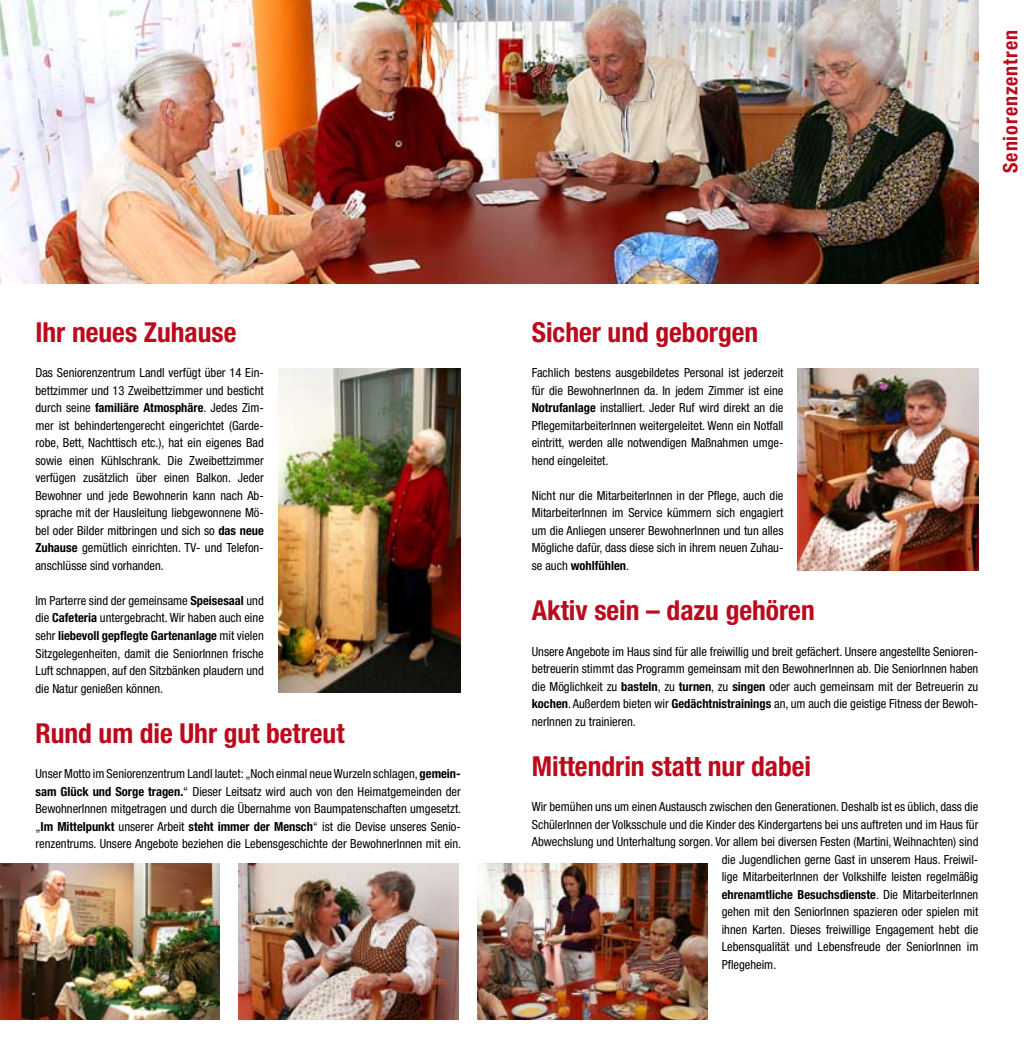
<style>
.page{position:relative;width:1028px;height:1053px;background:#fff}
.page>*{position:absolute;margin:0;border:0;box-sizing:border-box;transform-origin:0 0}
.t1{font:700 condensed 27.5px "Helvetica Neue LT";color:#bc091b}
.t2{font:700 condensed 20px "Helvetica Neue LT";letter-spacing:.05em;color:#bc091b}
.t3{font:condensed 12.5px/17.5px "Helvetica Neue LT";color:#000;text-align:justify}
.t4{font:700 condensed 12.5px "Helvetica Neue LT";color:#000}
.s1{font-weight:700}
.s2{font-weight:400}
</style>
<div class="page">
<img style="left:0;top:0;width:978px;height:283px">
<img style="left:238px;top:863px;width:220px;height:156px">
<img style="left:0;top:863px;width:220px;height:156px">
<img style="left:278px;top:368px;width:183px;height:324px">
<img style="left:797px;top:368px;width:181px;height:202px">
<img style="left:477px;top:863px;width:230px;height:156px">
<h1 class="t1" style="left:35px;top:315px;width:203px">Ihr neues Zuhause</h1>
<p class="t3" style="left:35px;top:364px;width:230px">Das Seniorenzentrum Landl verfügt über 14 Ein&shy;bettzimmer und 13 Zweibettzimmer und besticht durch seine <span class="s1">familiäre Atmosphäre</span>. Jedes Zim&shy;mer ist behindertengerecht eingerichtet (Garde&shy;robe, Bett, Nachttisch etc.), hat ein eigenes Bad sowie einen Kühlschrank. Die Zweibettzimmer verfügen zusätzlich über einen Balkon. Jeder Bewohner und jede Bewohnerin kann nach Ab&shy;sprache mit der Hausleitung liebgewonnene Mö&shy;bel oder Bilder mitbringen und sich so <span class="s1">das neue Zuhause</span> gemütlich einrichten. TV- und Telefon&shy;anschlüsse sind vorhanden.</p>
<p class="t3" style="left:35px;top:591px;width:230px">Im Parterre sind der gemeinsame <span class="s1">Speisesaal</span> und die <span class="s1">Cafeteria</span> untergebracht. Wir haben auch eine sehr <span class="s1">liebevoll gepflegte Gartenanlage</span> mit vielen Sitzgelegenheiten, damit die SeniorInnen frische Luft schnappen, auf den Sitzbänken plaudern und die Natur genießen können.</p>
<h1 class="t1" style="left:35px;top:716px;width:310px">Rund um die Uhr gut betreut</h1>
<p class="t3" style="left:35px;top:764px;width:427px">Unser Motto im Seniorenzentrum Landl lautet: „Noch einmal neueWurzeln schlagen, <span class="s1">gemein&shy;sam Glück und Sorge tragen.</span>“ Dieser Leitsatz wird auch von den Heimatgemeinden der BewohnerInnen mitgetragen und durch die Übernahme von Baumpatenschaften umgesetzt. „<span class="s1">Im Mittelpunkt</span> unserer Arbeit <span class="s1">steht immer der Mensch</span>“ ist die Devise unseres Senio&shy;renzentrums. Unsere Angebote beziehen die Lebensgeschichte der BewohnerInnen mit ein.</p>
<h2 class="t2" style="left:998px;top:173px;width:145px;rotate:-90deg">Seniorenzentren</h2>
<h1 class="t1" style="left:531px;top:315px;width:228px">Sicher und geborgen</h1>
<p class="t3" style="left:531px;top:364px;width:253px">Fachlich bestens ausgebildetes Personal ist jederzeit für die BewohnerInnen da. In jedem Zimmer ist eine <span class="s1">Notrufanlage</span> installiert. Jeder Ruf wird direkt an die PflegemitarbeiterInnen weitergeleitet. Wenn ein Notfall eintritt, werden alle notwendigen Maßnahmen umge&shy;hend eingeleitet.</p>
<p class="t3" style="left:531px;top:486px;width:253px">Nicht nur die MitarbeiterInnen in der Pflege, auch die MitarbeiterInnen im Service kümmern sich engagiert um die Anliegen unserer BewohnerInnen und tun alles Mögliche dafür, dass diese sich in ihrem neuen Zuhau&shy;se auch <span class="s1">wohlfühlen</span>.</p>
<h1 class="t1" style="left:531px;top:594px;width:284px">Aktiv sein – dazu gehören</h1>
<p class="t3" style="left:531px;top:642px;width:448px">Unsere Angebote im Haus sind für alle freiwillig und breit gefächert. Unsere angestellte Senioren&shy;betreuerin stimmt das Programm gemeinsam mit den BewohnerInnen ab. Die SeniorInnen haben die Möglichkeit zu <span class="s1">basteln</span>, zu <span class="s1">turnen</span>, zu <span class="s1">singen</span> oder auch gemeinsam mit der Betreuerin zu <span class="s1">kochen</span>. Außerdem bieten wir <span class="s1">Gedächtnistrainings</span> an, um auch die geistige Fitness der Bewoh&shy;nerInnen zu trainieren.</p>
<h1 class="t1" style="left:531px;top:749px;width:281px">Mittendrin statt nur dabei</h1>
<p class="t3" style="left:531px;top:797px;width:448px">Wir bemühen uns um einen Austausch zwischen den Generationen. Deshalb ist es üblich, dass die</p>
<p class="t3" style="left:532px;top:815px;width:448px">SchülerInnen der Volksschule und die Kinder des Kindergartens bei uns auftreten und im Haus für</p>
<p class="t3" style="left:532px;top:832px;width:448px">Abwechslung und Unterhaltung sorgen. Vor allem bei diversen Festen (Martini, Weihnachten) sind</p>
<p class="t3" style="left:722px;top:850px;width:258px">die Jugendlichen gerne Gast in unserem Haus. Freiwil-</p>
<p class="t3" style="left:721px;top:867px;width:258px">lige MitarbeiterInnen der Volkshilfe leisten regelmäßig</p>
<p class="t4" style="left:721px;top:886px;width:258px">ehrenamtliche Besuchsdienste<span class="s2">. Die MitarbeiterInnen</span></p>
<p class="t3" style="left:721px;top:902px;width:258px">gehen mit den SeniorInnen spazieren oder spielen mit</p>
<p class="t3" style="left:721px;top:920px;width:258px">ihnen Karten. Dieses freiwillige Engagement hebt die</p>
<p class="t3" style="left:721px;top:937px;width:258px">Lebensqualität und Lebensfreude der SeniorInnen im</p>
<p class="t3" style="left:721px;top:955px;width:56px">Pflegeheim.</p>
</div>
